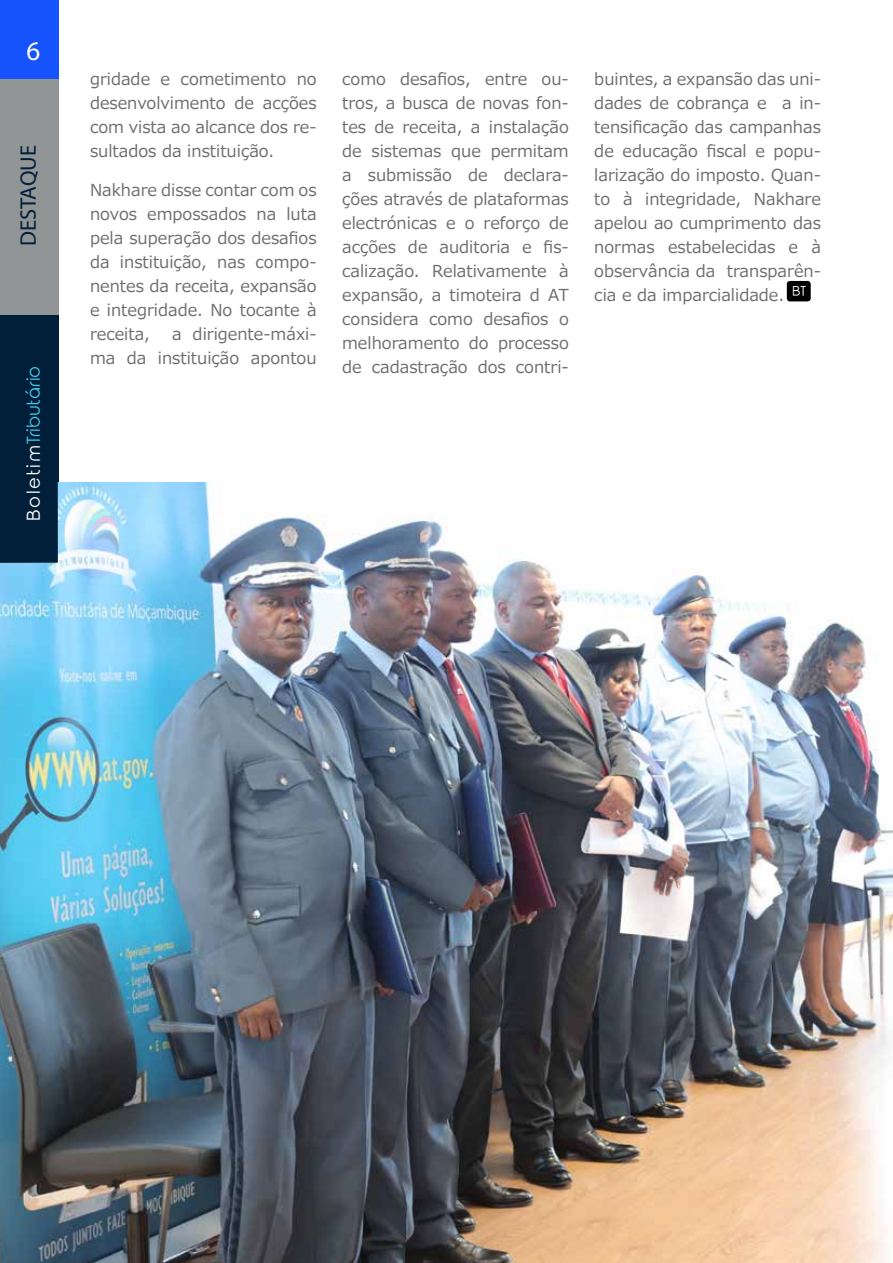
<style>
.page{position:relative;width:893px;height:1263px;background:#fff}
.page>*{position:absolute;margin:0;border:0;box-sizing:border-box;transform-origin:0 0}
.t1{font:27px "Myriad Pro";color:#fff}
.t2{font:22.5px "Myriad Pro";color:#021f3a}
.t3{font:18px "Rounded Elegance";letter-spacing:.05em;color:#46c6e7}
.t4{font:16.5px/24px "Meiryo";color:#6d6e71;text-align:justify}
.t5{font:13.2px "Rounded Elegance";color:#fff}
.s1{color:#fff}
</style>
<div class="page">
<div style="left:0;top:315px;width:59px;height:248px;background:#021f3a"></div>
<div style="left:0;top:0;width:59px;height:81px;background:#1753fc"></div>
<div style="left:0;top:79px;width:59px;height:236px;background:#929596"></div>
<img style="left:0;top:482px;width:893px;height:781px">
<div style="left:787px;top:281px;width:24px;height:20px;background:#000;border-radius:3px"></div>
<h1 class="t1" style="left:26px;top:34px;width:15px">6</h1>
<h2 class="t2" style="left:15px;top:246px;width:100px;rotate:-90deg">DESTAQUE</h2>
<p class="t3" style="left:23px;top:521px;width:157px;rotate:-90deg"><span class="s1">Boletim</span>Tributário</p>
<p class="t4" style="left:90px;top:68px;width:228px">gridade e cometimento no desenvolvimento de acções com vista ao alcance dos re&shy;sultados da instituição.</p>
<p class="t4" style="left:90px;top:179px;width:228px">Nakhare disse contar com os novos empossados na luta pela superação dos desafios da instituição, nas compo&shy;nentes da receita, expansão e integridade. No tocante à receita,</p>
<p class="t4" style="left:90px;top:323px;width:228px;text-align:right">a dirigente-máxi-<br>ma da instituição apontou</p>
<p class="t4" style="left:342px;top:68px;width:228px">como desafios, entre ou&shy;tros, a busca de novas fon&shy;tes de receita, a instalação de sistemas que permitam a submissão de declara&shy;ções através de plataformas electrónicas e o reforço de acções de auditoria e fis&shy;calização. Relativamente à expansão, a timoteira d AT considera como desafios o melhoramento do processo de cadastração dos contri-</p>
<p class="t4" style="left:594px;top:68px;width:228px">buintes, a expansão das uni&shy;dades de cobrança e a in&shy;tensificação das campanhas de educação fiscal e popu&shy;larização do imposto. Quan&shy;to à integridade, Nakhare apelou ao cumprimento das normas estabelecidas e à observância da transparên&shy;cia e da imparcialidade.</p>
<p class="t5" style="left:792px;top:284px;width:16px">BT</p>
</div>
